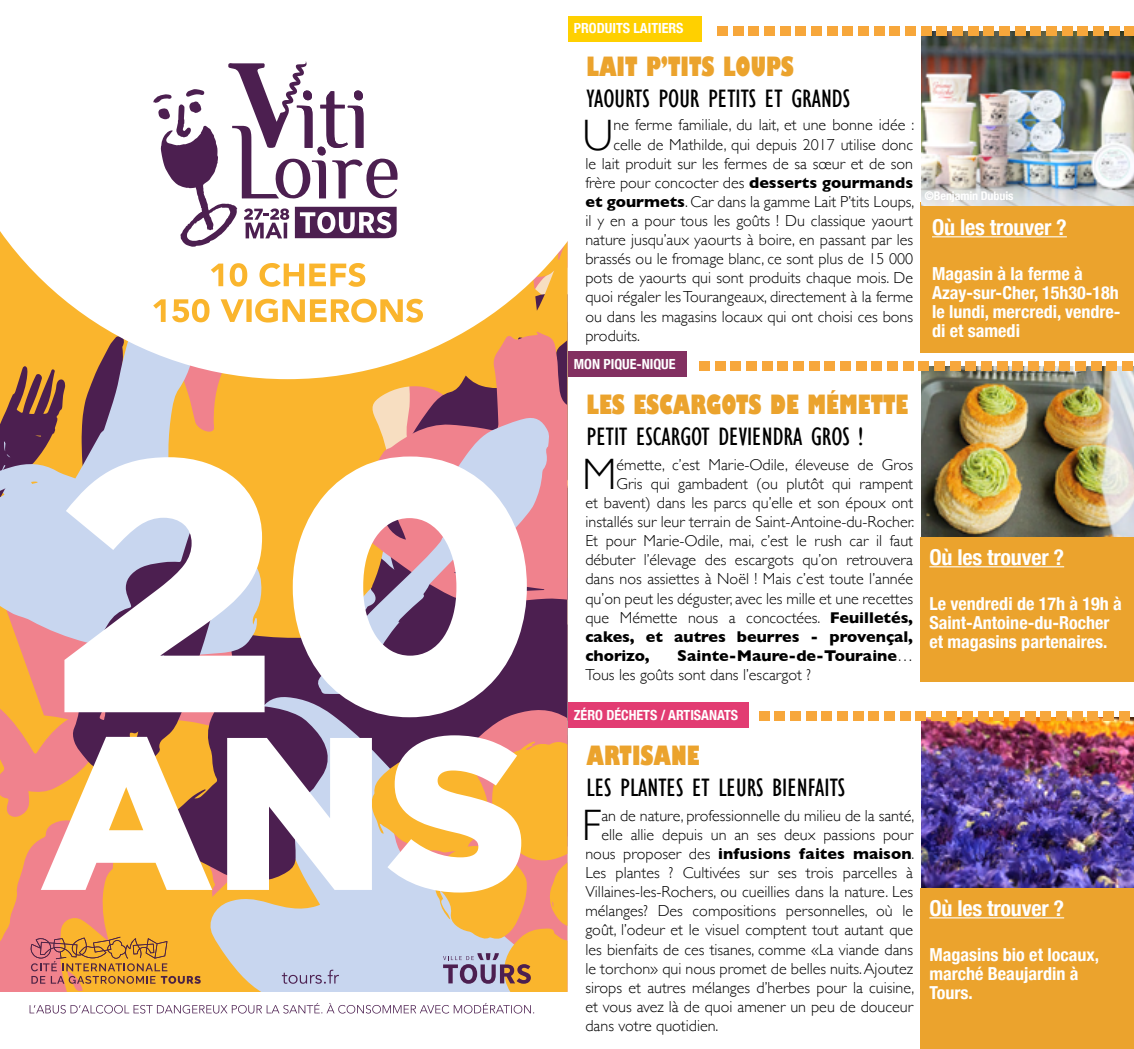
<style>
.page{position:relative;width:1134px;height:1049px;background:#fff}
.page>*{position:absolute;margin:0;border:0;box-sizing:border-box;transform-origin:0 0}
.t1{font:700 51.8px "Ingra";color:#f7a73b}
.t2{font:300 44px "Gill Sans";color:#000}
.t3{font:condensed 25.8px "Gill Sans";color:#000}
.t4{font:800 condensed 25.8px "Gill Sans";color:#eba32d}
.t5{font:700 condensed 21.8px "Helvetica Neue";letter-spacing:-.01em;color:#fff}
.t6{font:700 condensed 18px/19.2px "Helvetica Neue";color:#fff}
.t7{font:300 16px/19.2px "Gill Sans";color:#000}
.t8{font:700 16px "Gill Sans";color:#000}
.t9{font:700 condensed 14px "Helvetica Neue";color:#fff}
.t10{font:700 condensed 12px "Helvetica Neue";letter-spacing:-.01em;color:#fff}
.s1{font-weight:700}
.s2{font-weight:300}
</style>
<div class="page">
<div style="left:921px;top:202px;width:213px;height:151px;background:#eba32d"></div>
<div style="left:567px;top:16px;width:135px;height:25px;background:#ffd000"></div>
<div style="left:567px;top:351px;width:120px;height:26px;background:#833061"></div>
<img style="left:921px;top:366px;width:213px;height:172px">
<img style="left:921px;top:31px;width:213px;height:174px">
<div style="left:921px;top:538px;width:213px;height:144px;background:#eba32d"></div>
<hr style="left:929px;top:566px;width:135px;height:1px;background:#fff">
<hr style="left:932px;top:236px;width:135px;height:1px;background:#fff">
<div style="left:567px;top:702px;width:182px;height:26px;background:#e23c72"></div>
<img style="left:921px;top:717px;width:213px;height:172px">
<div style="left:921px;top:889px;width:213px;height:160px;background:#eba32d"></div>
<hr style="left:929px;top:917px;width:135px;height:1px;background:#fff">
<svg style="left:0;top:61px;width:567px;height:953px"></svg>
<p class="t9" style="left:574px;top:17px;width:111px">PRODUITS LAITIERS</p>
<h3 class="t4" style="left:587px;top:50px;width:209px">LAIT P’TITS LOUPS</h3>
<h3 class="t3" style="left:587px;top:84px;width:265px">YAOURTS POUR PETITS ET GRANDS</h3>
<h2 class="t2" style="left:583px;top:100px;width:32px">U</h2>
<p class="t7" style="left:613px;top:115px;width:302px">ne ferme familiale, du lait, et une bonne idée :</p>
<h1 class="t1" style="left:715px;top:-14px;width:424px">...........................</h1>
<p class="t7" style="left:613px;top:134px;width:301px">celle de Mathilde, qui depuis 2017 utilise donc</p>
<p class="t7" style="left:585px;top:153px;width:329px">le lait produit sur les fermes de sa sœur et de son</p>
<p class="t7" style="left:585px;top:172px;width:329px">frère pour concocter des <span class="s1">desserts gourmands</span></p>
<p class="t7" style="left:585px;top:191px;width:330px"><span class="s1">et gourmets</span>. Car dans la gamme Lait P’tits Loups,</p>
<p class="t7" style="left:585px;top:210px;width:329px">il y en a pour tous les goûts ! Du classique yaourt</p>
<p class="t7" style="left:585px;top:230px;width:329px">nature jusqu’aux yaourts à boire, en passant par les</p>
<p class="t7" style="left:585px;top:249px;width:329px">brassés ou le fromage blanc, ce sont plus de 15 000</p>
<p class="t7" style="left:585px;top:268px;width:329px">pots de yaourts qui sont produits chaque mois. De</p>
<p class="t7" style="left:585px;top:287px;width:329px">quoi régaler les Tourangeaux, directement à la ferme</p>
<p class="t7" style="left:585px;top:306px;width:329px">ou dans les magasins locaux qui ont choisi ces bons</p>
<p class="t7" style="left:585px;top:325px;width:56px">produits.</p>
<p class="t9" style="left:574px;top:352px;width:103px">MON PIQUE-NIQUE</p>
<h3 class="t4" style="left:587px;top:388px;width:323px">LES ESCARGOTS DE MÉMETTE</h3>
<h3 class="t3" style="left:587px;top:421px;width:278px">PETIT ESCARGOT DEVIENDRA GROS !</h3>
<h2 class="t2" style="left:582px;top:440px;width:36px">M</h2>
<p class="t7" style="left:617px;top:454px;width:298px">émette, c’est Marie-Odile, éleveuse de Gros</p>
<p class="t10" style="left:924px;top:185px;width:90px">©Benjamin Dubuis</p>
<h3 class="t5" style="left:932px;top:209px;width:136px">Où les trouver ?</h3>
<p class="t6" style="left:932px;top:263px;width:190px">Magasin à la ferme à<br>Azay-sur-Cher, 15h30-18h le lundi, mercredi, vendre&shy;di et samedi</p>
<h1 class="t1" style="left:697px;top:320px;width:440px">............................</h1>
<p class="t7" style="left:617px;top:473px;width:298px">Gris qui gambadent (ou plutôt qui rampent</p>
<p class="t7" style="left:585px;top:492px;width:329px">et bavent) dans les parcs qu’elle et son époux ont</p>
<p class="t7" style="left:585px;top:511px;width:330px">installés sur leur terrain de Saint-Antoine-du-Rocher.</p>
<p class="t7" style="left:585px;top:530px;width:329px">Et pour Marie-Odile, mai, c’est le rush car il faut</p>
<p class="t7" style="left:585px;top:550px;width:329px">débuter l’élevage des escargots qu’on retrouvera</p>
<p class="t7" style="left:585px;top:569px;width:329px">dans nos assiettes à Noël ! Mais c’est toute l’année</p>
<p class="t7" style="left:585px;top:588px;width:329px">qu’on peut les déguster, avec les mille et une recettes</p>
<p class="t7" style="left:585px;top:607px;width:329px">que Mémette nous a concoctées. <span class="s1">Feuilletés,</span></p>
<p class="t8" style="left:585px;top:624px;width:329px">cakes, et autres beurres - provençal,</p>
<p class="t8" style="left:585px;top:643px;width:66px">chorizo,</p>
<h3 class="t5" style="left:929px;top:539px;width:136px">Où les trouver ?</h3>
<p class="t6" style="left:929px;top:593px;width:194px">Le vendredi de 17h à 19h à<br>Saint-Antoine-du-Rocher et magasins partenaires.</p>
<p class="t7" style="left:585px;top:645px;width:329px;text-indent:92px"><span class="s1">Sainte-Maure-de-Touraine</span>…<br>Tous les goûts sont dans l’escargot ?</p>
<p class="t9" style="left:574px;top:703px;width:166px">ZÉRO DÉCHETS / ARTISANATS</p>
<h3 class="t4" style="left:586px;top:739px;width:114px">ARTISANE</h3>
<h3 class="t3" style="left:586px;top:772px;width:260px">LES PLANTES ET LEURS BIENFAITS</h3>
<h2 class="t2" style="left:582px;top:791px;width:21px">F</h2>
<p class="t7" style="left:601px;top:805px;width:315px">an de nature, professionnelle du milieu de la santé,</p>
<h1 class="t1" style="left:756px;top:670px;width:377px">........................</h1>
<p class="t7" style="left:601px;top:824px;width:313px">elle allie depuis un an ses deux passions pour</p>
<p class="t8" style="left:585px;top:841px;width:330px"><span class="s2">nous proposer des</span> infusions faites maison<span class="s2">.</span></p>
<p class="t7" style="left:585px;top:862px;width:329px">Les plantes ? Cultivées sur ses trois parcelles à</p>
<p class="t7" style="left:585px;top:882px;width:329px">Villaines-les-Rochers, ou cueillies dans la nature. Les</p>
<p class="t7" style="left:585px;top:901px;width:329px">mélanges? Des compositions personnelles, où le</p>
<p class="t7" style="left:585px;top:920px;width:329px">goût, l’odeur et le visuel comptent tout autant que</p>
<p class="t7" style="left:585px;top:939px;width:329px">les bienfaits de ces tisanes, comme «La viande dans</p>
<p class="t7" style="left:585px;top:958px;width:329px">le torchon» qui nous promet de belles nuits. Ajoutez</p>
<p class="t7" style="left:585px;top:977px;width:330px">sirops et autres mélanges d’herbes pour la cuisine,</p>
<p class="t7" style="left:585px;top:996px;width:329px">et vous avez là de quoi amener un peu de douceur</p>
<p class="t7" style="left:585px;top:1015px;width:134px">dans votre quotidien.</p>
<h3 class="t5" style="left:929px;top:890px;width:136px">Où les trouver ?</h3>
<p class="t6" style="left:929px;top:944px;width:171px">Magasins bio et locaux, marché Beaujardin à<br>Tours.</p>
</div>
